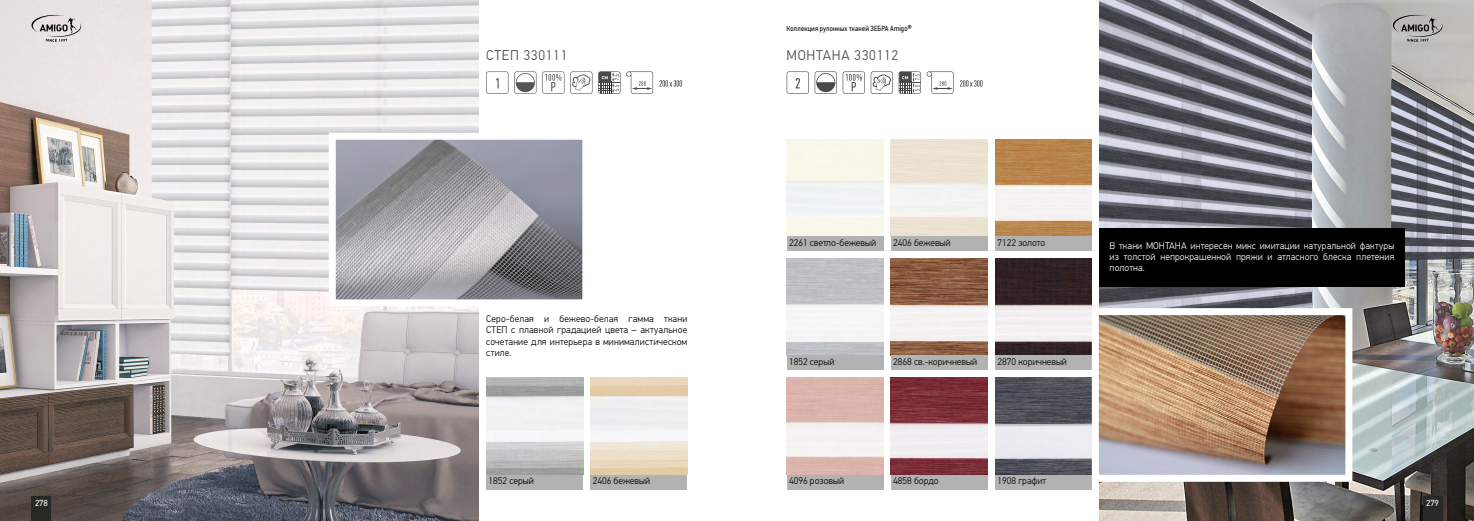
<style>
.page{position:relative;width:1474px;height:521px;background:#fff}
.page>*{position:absolute;margin:0;border:0;box-sizing:border-box;transform-origin:0 0}
.t1{font:300 14px "PF Din Text Pro";letter-spacing:.05em;color:#4a4a49}
.t2{font:300 9.62px/11.4px "PF Din Text Pro";color:#000;text-align:justify}
.t3{font:300 9.62px/11.4px "PF Din Text Pro";letter-spacing:.01em;color:#fff;text-align:justify}
.t4{font:8.75px "PF Din Text Pro";letter-spacing:-.02em;color:#fff}
.t5{font:7.44px "PF Din Text Cond Pro";letter-spacing:.02em;color:#000}
.s1{font-weight:500;font-size:8.75px}
</style>
<div class="page">
<svg style="left:514px;top:71px;width:22px;height:23px"></svg>
<svg style="left:570px;top:71px;width:22px;height:23px"></svg>
<svg style="left:659px;top:80px;width:23px;height:7px"></svg>
<svg style="left:598px;top:71px;width:22px;height:23px"></svg>
<svg style="left:626px;top:71px;width:27px;height:23px"></svg>
<svg style="left:486px;top:71px;width:22px;height:23px"></svg>
<svg style="left:542px;top:71px;width:22px;height:23px"></svg>
<div style="left:486px;top:474px;width:97px;height:15px;background:#b3b2b2"></div>
<div style="left:590px;top:474px;width:97px;height:15px;background:#b3b2b2"></div>
<svg style="left:960px;top:80px;width:22px;height:7px"></svg>
<svg style="left:786px;top:71px;width:167px;height:23px"></svg>
<div style="left:786px;top:236px;width:97px;height:15px;background:#b3b2b2"></div>
<div style="left:786px;top:355px;width:97px;height:15px;background:#b3b2b2"></div>
<div style="left:786px;top:474px;width:97px;height:15px;background:#b3b2b2"></div>
<img style="left:891px;top:259px;width:96px;height:96px">
<img style="left:891px;top:378px;width:96px;height:96px">
<div style="left:890px;top:236px;width:97px;height:15px;background:#b3b2b2"></div>
<div style="left:890px;top:355px;width:97px;height:15px;background:#b3b2b2"></div>
<div style="left:890px;top:474px;width:97px;height:15px;background:#b3b2b2"></div>
<img style="left:995px;top:140px;width:96px;height:96px">
<img style="left:995px;top:259px;width:96px;height:96px">
<img style="left:995px;top:378px;width:96px;height:96px">
<div style="left:995px;top:236px;width:96px;height:15px;background:#b3b2b2"></div>
<div style="left:995px;top:355px;width:96px;height:15px;background:#b3b2b2"></div>
<div style="left:995px;top:474px;width:96px;height:15px;background:#b3b2b2"></div>
<img style="left:0;top:0;width:479px;height:521px">
<img style="left:337px;top:141px;width:244px;height:157px">
<div style="left:329px;top:133px;width:260px;height:173px;border:7px solid #fff"></div>
<img style="left:1099px;top:0;width:374px;height:521px">
<img style="left:1099px;top:316px;width:245px;height:158px">
<div style="left:1091px;top:308px;width:261px;height:174px;border:7px solid #fff"></div>
<div style="left:1099px;top:228px;width:305px;height:58px;background:#000"></div>
<div style="left:32px;top:496px;width:19px;height:25px;background:#282827"></div>
<div style="left:1422px;top:496px;width:20px;height:25px;background:#282827"></div>
<svg style="left:1392px;top:15px;width:50px;height:27px"></svg>
<svg style="left:32px;top:15px;width:49px;height:27px"></svg>
<h1 class="t1" style="left:486px;top:47px;width:83px">СТЕП 330111</h1>
<p class="t2" style="left:486px;top:313px;width:203px">Серо-белая и бежево-белая гамма ткани СТЕП с плавной градацией цвета – актуальное сочетание для интерьера в минималистическом стиле.</p>
<p class="t2" style="left:488px;top:475px;width:47px">1852 серый</p>
<p class="t2" style="left:593px;top:475px;width:59px">2406 бежевый</p>
<p class="t5" style="left:786px;top:24px;width:127px">Коллекция рулонных тканей ЗЕБРА Amigo<span class="s1">®</span></p>
<h1 class="t1" style="left:786px;top:47px;width:113px">МОНТАНА 330112</h1>
<p class="t2" style="left:789px;top:237px;width:88px">2261 светло-бежевый</p>
<p class="t2" style="left:893px;top:237px;width:59px">2406 бежевый</p>
<p class="t2" style="left:997px;top:237px;width:49px">7122 золото</p>
<p class="t2" style="left:789px;top:356px;width:47px">1852 серый</p>
<p class="t2" style="left:893px;top:356px;width:85px">2868 св.-коричневый</p>
<p class="t2" style="left:997px;top:356px;width:71px">2870 коричневый</p>
<p class="t3" style="left:1109px;top:240px;width:286px">В ткани МОНТАНА интересен микс имитации натуральной фактуры из толстой непрокрашенной пряжи и атласного блеска плетения полотна.</p>
<p class="t2" style="left:789px;top:475px;width:56px">4096 розовый</p>
<p class="t2" style="left:893px;top:475px;width:47px">4858 бордо</p>
<p class="t2" style="left:997px;top:475px;width:50px">1908 графит</p>
<p class="t4" style="left:35px;top:497px;width:14px">278</p>
<p class="t4" style="left:1425px;top:497px;width:14px">279</p>
</div>
